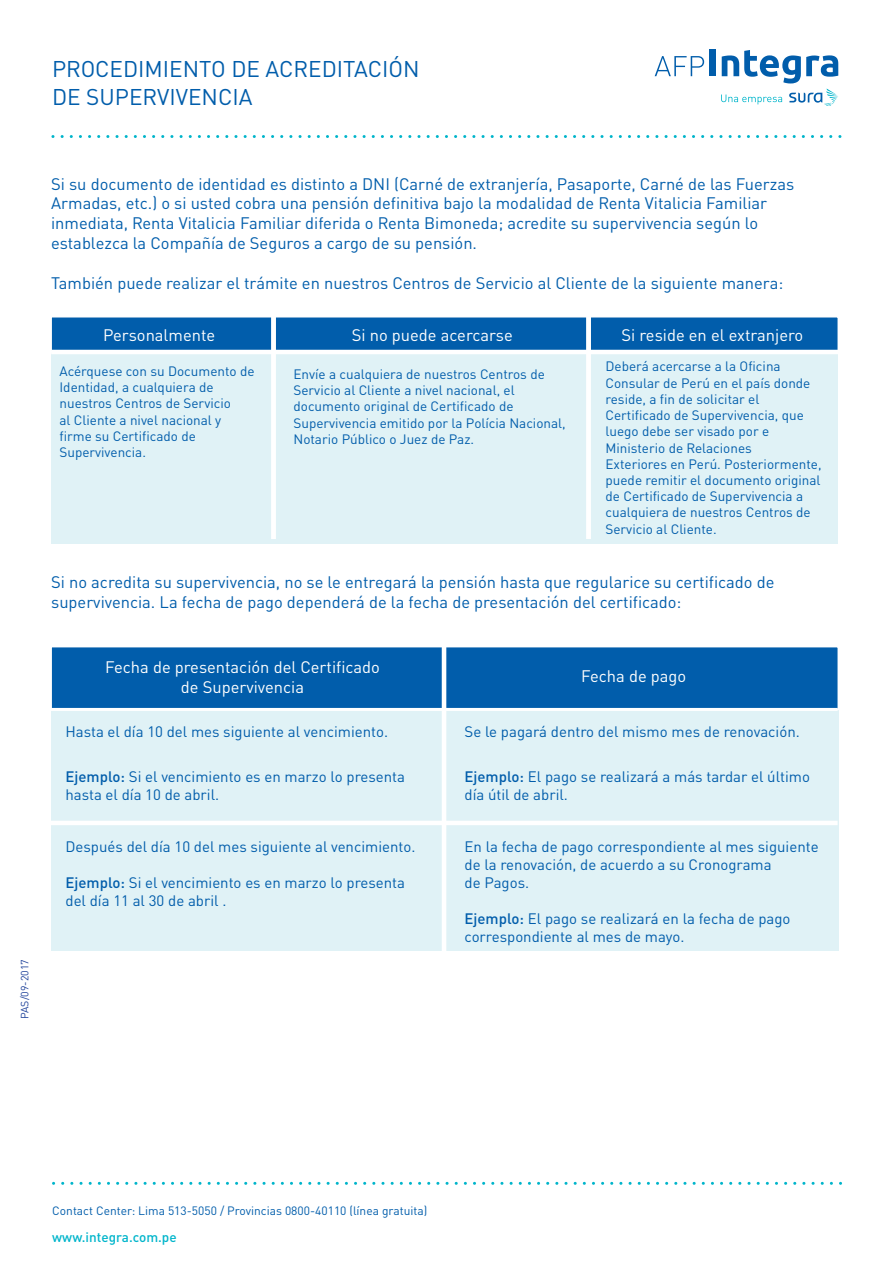
<style>
.page{position:relative;width:893px;height:1263px;background:#fff}
.page>*{position:absolute;margin:0;border:0;box-sizing:border-box;transform-origin:0 0}
.t1{font:22.5px/27px "DIN Pro";color:#015dab}
.t2{font:16.5px/19.8px "DIN Pro";color:#015dab}
.t3{font:16.5px/19.8px "DIN Pro";color:#fff;text-align:center}
.t4{font:15px/18px "DIN Pro";color:#015dab}
.t5{font:13.5px/16.2px "DIN Pro";color:#015dab}
.t6{font:500 13.5px "DIN Pro";color:#00b5cb}
.t7{font:12px "DIN Pro";color:#015dab}
.t8{font:10.5px "DIN Pro";color:#1f429a}
.s1{font-weight:500}
</style>
<div class="page">
<div style="left:51px;top:684px;width:787px;height:267px;background:#e0f2f6"></div>
<div style="left:51px;top:352px;width:786px;height:192px;background:#e0f2f6"></div>
<div style="left:50px;top:316px;width:789px;height:37px;background:#015dab;border:2px solid #fff"></div>
<div style="left:50px;top:646px;width:789px;height:64px;background:#015dab;border:2px solid #fff"></div>
<div style="left:710px;top:49px;width:6px;height:27px;background:#015dab"></div>
<svg style="left:722px;top:50px;width:116px;height:33px"></svg>
<svg style="left:721px;top:95px;width:61px;height:9px"></svg>
<svg style="left:789px;top:89px;width:49px;height:17px"></svg>
<svg style="left:655px;top:56px;width:49px;height:20px"></svg>
<svg style="left:54px;top:1182px;width:787px;height:3px"></svg>
<svg style="left:53px;top:135px;width:787px;height:3px"></svg>
<div style="left:271px;top:317px;width:5px;height:222px;background:#fff"></div>
<hr style="left:51px;top:350px;width:787px;height:4px;background:#fff">
<hr style="left:50px;top:708px;width:788px;height:3px;background:#fff">
<hr style="left:50px;top:821px;width:788px;height:4px;background:#fff">
<hr style="left:442px;top:647px;width:4px;height:319px;background:#fff">
<div style="left:586px;top:317px;width:5px;height:222px;background:#fff"></div>
<h1 class="t1" style="left:52px;top:54px;width:369px">PROCEDIMIENTO DE ACREDITACIÓN<br>DE SUPERVIVENCIA</h1>
<p class="t8" style="left:17px;top:1019px;width:61px;rotate:-90deg">PAS/09-2017</p>
<p class="t2" style="left:51px;top:172px;width:745px">Si su documento de identidad es distinto a DNI (Carné de extranjería, Pasaporte, Carné de las Fuerzas Armadas, etc.) o si usted cobra una pensión definitiva bajo la modalidad de Renta Vitalicia Familiar inmediata, Renta Vitalicia Familiar diferida o Renta Bimoneda; acredite su supervivencia según lo establezca la Compañía de Seguros a cargo de su pensión.</p>
<p class="t2" style="left:51px;top:271px;width:734px">También puede realizar el trámite en nuestros Centros de Servicio al Cliente de la siguiente manera:</p>
<p class="t3" style="left:103px;top:323px;width:114px">Personalmente</p>
<p class="t5" style="left:59px;top:362px;width:197px">Acérquese con su Documento de<br>Identidad, a cualquiera de nuestros Centros de Servicio<br>al Cliente a nivel nacional y firme su Certificado de<br>Supervivencia.</p>
<p class="t3" style="left:352px;top:323px;width:163px">Si no puede acercarse</p>
<p class="t3" style="left:621px;top:323px;width:183px">Si reside en el extranjero</p>
<p class="t5" style="left:294px;top:365px;width:274px">Envíe a cualquiera de nuestros Centros de Servicio al Cliente a nivel nacional, el documento original de Certificado de Supervivencia emitido por la Polícia Nacional, Notario Público o Juez de Paz.</p>
<p class="t5" style="left:605px;top:357px;width:218px">Deberá acercarse a la Oficina<br>Consular de Perú en el país donde reside, a fin de solicitar el<br>Certificado de Supervivencia, que luego debe ser visado por e<br>Ministerio de Relaciones<br>Exteriores en Perú. Posteriormente, puede remitir el documento original de Certificado de Supervivencia a cualquiera de nuestros Centros de<br>Servicio al Cliente.</p>
<p class="t2" style="left:51px;top:571px;width:725px">Si no acredita su supervivencia, no se le entregará la pensión hasta que regularice su certificado de supervivencia. La fecha de pago dependerá de la fecha de presentación del certificado:</p>
<p class="t3" style="left:105px;top:656px;width:276px">Fecha de presentación del Certificado de Supervivencia</p>
<p class="t3" style="left:581px;top:664px;width:107px">Fecha de pago</p>
<p class="t4" style="left:65px;top:721px;width:324px">Hasta el día 10 del mes siguiente al vencimiento.</p>
<p class="t4" style="left:464px;top:721px;width:337px">Se le pagará dentro del mismo mes de renovación.</p>
<p class="t4" style="left:65px;top:766px;width:341px"><span class="s1">Ejemplo:</span> Si el vencimiento es en marzo lo presenta hasta el día 10 de abril.</p>
<p class="t4" style="left:464px;top:766px;width:347px"><span class="s1">Ejemplo:</span> El pago se realizará a más tardar el último día útil de abril.</p>
<p class="t4" style="left:65px;top:836px;width:351px">Después del día 10 del mes siguiente al vencimiento.</p>
<p class="t4" style="left:65px;top:872px;width:341px"><span class="s1">Ejemplo:</span> Si el vencimiento es en marzo lo presenta del día 11 al 30 de abril .</p>
<p class="t4" style="left:464px;top:836px;width:356px">En la fecha de pago correspondiente al mes siguiente de la renovación, de acuerdo a su Cronograma<br>de Pagos.</p>
<p class="t4" style="left:464px;top:908px;width:328px"><span class="s1">Ejemplo:</span> El pago se realizará en la fecha de pago correspondiente al mes de mayo.</p>
<p class="t7" style="left:52px;top:1201px;width:377px">Contact Center: Lima 513-5050 / Provincias 0800-40110 (línea gratuita)</p>
<p class="t6" style="left:52px;top:1226px;width:126px">www.integra.com.pe</p>
</div>
